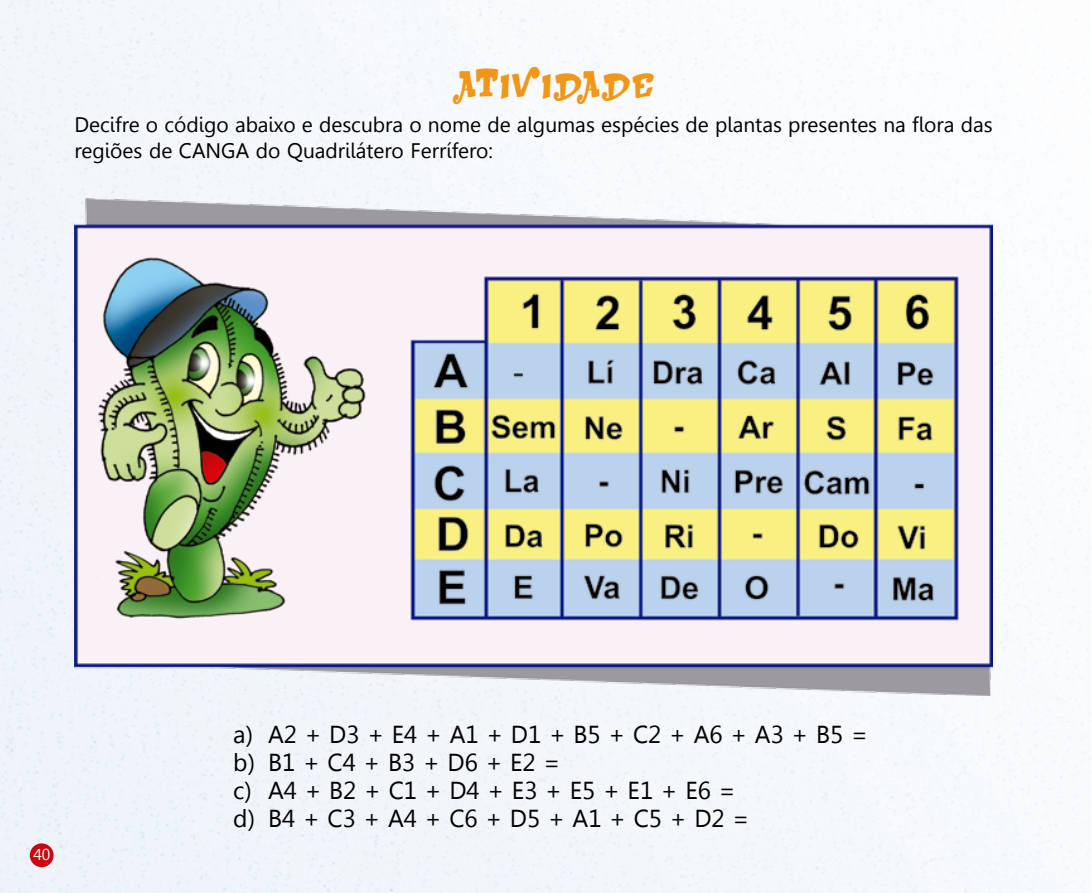
<style>
.page{position:relative;width:1092px;height:893px;background:#fff}
.page>*{position:absolute;margin:0;border:0;box-sizing:border-box;transform-origin:0 0}
.t1{font:24.5px/28px "Gisha";color:#000}
.t2{font:21px/26.2px "Gisha";color:#000}
.t3{font:21px "Jackinthe Box";letter-spacing:.11em;color:#f0971a}
.t4{font:15.75px "Gisha";color:#fff}
</style>
<div class="page">
<div style="left:0;top:0;width:1091px;height:893px;background:#f5f8fb"></div>
<div style="left:30px;top:843px;width:24px;height:24px;background:#cb0610;border-radius:50%"></div>
<img style="left:74px;top:198px;width:918px;height:498px">
<p class="t3" style="left:452px;top:76px;width:203px">Atividade</p>
<p class="t2" style="left:74px;top:111px;width:919px">Decifre o código abaixo e descubra o nome de algumas espécies de plantas presentes na flora das regiões de CANGA do Quadrilátero Ferrífero:</p>
<p class="t4" style="left:33px;top:845px;width:18px">40</p>
<p class="t1" style="left:233px;top:720px;width:636px">a) A2 + D3 + E4 + A1 + D1 + B5 + C2 + A6 + A3 + B5 = b) B1 + C4 + B3 + D6 + E2 =<br>c) A4 + B2 + C1 + D4 + E3 + E5 + E1 + E6 =<br>d) B4 + C3 + A4 + C6 + D5 + A1 + C5 + D2 =</p>
</div>
